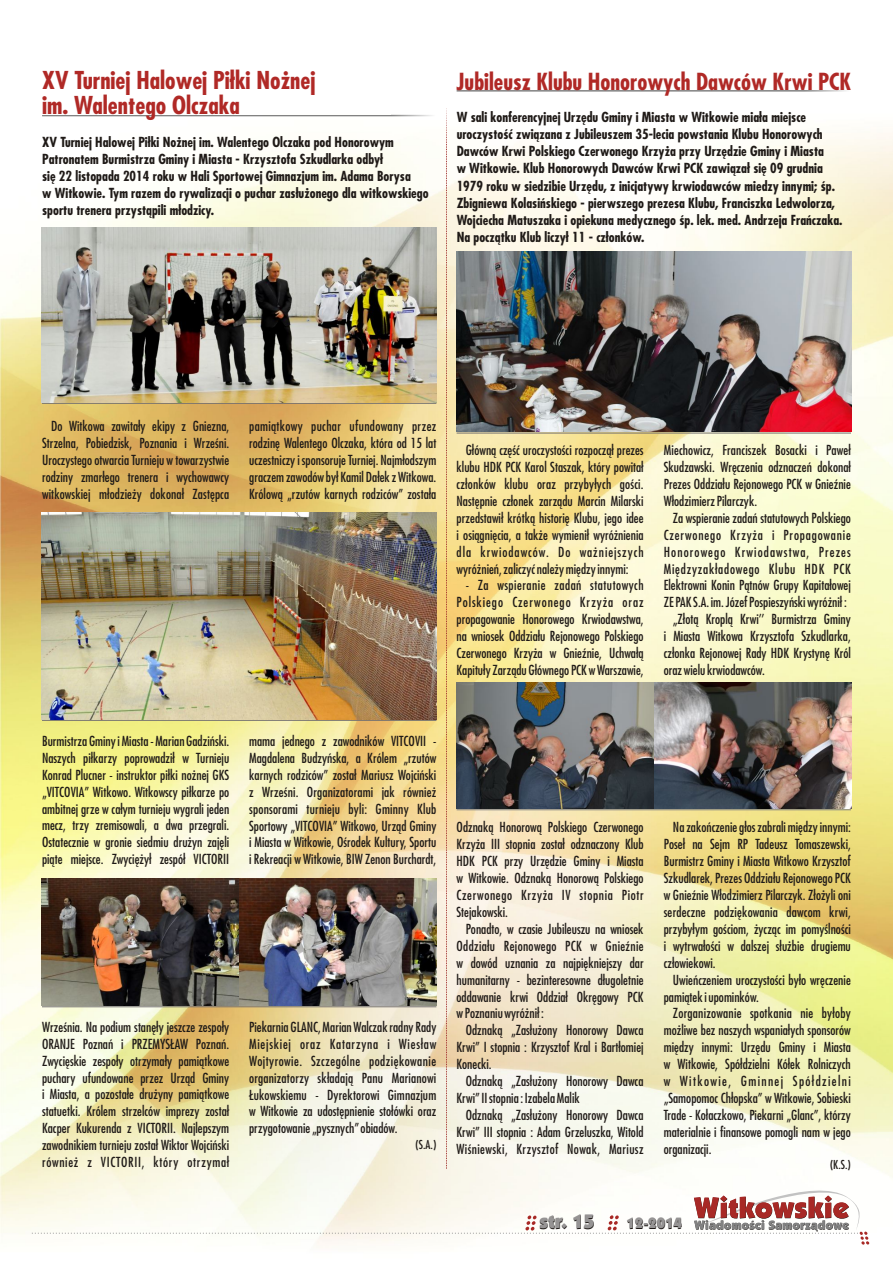
<style>
.page{position:relative;width:893px;height:1263px;background:#fff}
.page>*{position:absolute;margin:0;border:0;box-sizing:border-box;transform-origin:0 0}
.t1{font:700 24px/24.5px "Fujiyama";color:#b02926}
.t2{font:700 22.95px "Fujiyama";color:#b02926}
.t3{font:900 19.5px "Kabel IT Cby BT";color:#1f1a17}
.t4{font:900 15px "Kabel IT Cby BT";color:#1f1a17}
.t5{font:13.5px/17px "Fujiyama";color:#1f1a17;text-align:justify}
.t6{font:700 13.5px/17.2px "Fujiyama";color:#1f1a17}
.t7{font:13.5px "Fujiyama";letter-spacing:.06em;color:#1f1a17}
.t8{font:13.5px "Fujiyama";letter-spacing:.08em;color:#1f1a17}
.t9{font:13.5px "Fujiyama";letter-spacing:.055em;color:#1f1a17}
.t10{font:12px "Fujiyama";color:#1f1a17}
</style>
<div class="page">
<img style="left:0;top:90px;width:893px;height:1156px">
<svg style="left:31px;top:1186px;width:838px;height:58px"></svg>
<hr style="left:42px;top:115px;width:394px;height:1px;background:#828282">
<hr style="left:42px;top:720px;width:394px;height:1px;background:#737070">
<hr style="left:457px;top:90px;width:394px;height:2px;background:#828282">
<hr style="left:457px;top:809px;width:394px;height:1px;background:#828282">
<svg style="left:446px;top:108px;width:1px;height:1061px"></svg>
<img style="left:42px;top:512px;width:394px;height:207px">
<img style="left:42px;top:879px;width:394px;height:126px">
<hr style="left:42px;top:403px;width:394px;height:1px;background:#737070">
<img style="left:42px;top:227px;width:394px;height:175px">
<hr style="left:42px;top:1006px;width:394px;height:1px;background:#737070">
<img style="left:457px;top:683px;width:394px;height:125px">
<img style="left:457px;top:251px;width:394px;height:181px">
<hr style="left:457px;top:433px;width:394px;height:1px;background:#737070">
<h1 class="t1" style="left:42px;top:71px;width:275px">XV Turniej Halowej Piłki Nożnej im. Walentego Olczaka</h1>
<p class="t6" style="left:42px;top:135px;width:388px">XV Turniej Halowej Piłki Nożnej im. Walentego Olczaka pod Honorowym Patronatem Burmistrza Gminy i Miasta - Krzysztofa Szkudlarka odbył<br>się 22 listopada 2014 roku w Hali Sportowej Gimnazjum im. Adama Borysa<br>w Witkowie. Tym razem do rywalizacji o puchar zasłużonego dla witkowskiego sportu trenera przystąpili młodzicy.</p>
<h2 class="t2" style="left:457px;top:72px;width:396px">Jubileusz Klubu Honorowych Dawców Krwi PCK</h2>
<p class="t6" style="left:457px;top:110px;width:387px">W sali konferencyjnej Urzędu Gminy i Miasta w Witkowie miała miejsce uroczystość związana z Jubileuszem 35-lecia powstania Klubu Honorowych Dawców Krwi Polskiego Czerwonego Krzyża przy Urzędzie Gminy i Miasta<br>w Witkowie. Klub Honorowych Dawców Krwi PCK zawiązał się 09 grudnia 1979 roku w siedzibie Urzędu, z inicjatywy krwiodawców miedzy innymi; śp.<br>Zbigniewa Kolasińskiego - pierwszego prezesa Klubu, Franciszka Ledwolorza, Wojciecha Matuszaka i opiekuna medycznego śp. lek. med. Andrzeja Frańczaka.<br>Na początku Klub liczył 11 - członków.</p>
<p class="t5" style="left:42px;top:419px;width:189px;text-indent:9px">Do Witkowa zawitały ekipy z Gniezna, Strzelna, Pobiedzisk, Poznania i Wrześni.<br>Uroczystego otwarcia Turnieju w towarzystwie rodziny zmarłego trenera i wychowawcy witkowskiej młodzieży dokonał Zastępca</p>
<p class="t5" style="left:249px;top:419px;width:189px">pamiątkowy puchar ufundowany przez rodzinę Walentego Olczaka, która od 15 lat uczestniczy i sponsoruje Turniej. Najmłodszym graczem zawodów był Kamil Dałek z Witkowa.<br>Królową „rzutów karnych rodziców” została</p>
<p class="t5" style="left:457px;top:443px;width:189px;text-indent:9px">Główną część uroczystości rozpoczął prezes klubu HDK PCK Karol Staszak, który powitał członków klubu oraz przybyłych gości.<br>Następnie członek zarządu Marcin Milarski przedstawił krótką historię Klubu, jego idee i osiągnięcia, a także wymienił wyróżnienia dla krwiodawców. Do ważniejszych wyróżnień, zaliczyć należy między innymi:</p>
<p class="t5" style="left:457px;top:578px;width:189px;text-indent:9px">- Za wspieranie zadań statutowych Polskiego Czerwonego Krzyża oraz propagowanie Honorowego Krwiodawstwa, na wniosek Oddziału Rejonowego Polskiego Czerwonego Krzyża w Gnieźnie, Uchwałą Kapituły Zarządu Głównego PCK w Warszawie,</p>
<p class="t5" style="left:664px;top:443px;width:189px">Miechowicz, Franciszek Bosacki i Paweł Skudzawski. Wręczenia odznaczeń dokonał Prezes Oddziału Rejonowego PCK w Gnieźnie Włodzimierz Pilarczyk.</p>
<p class="t5" style="left:673px;top:510px;width:179px">Za wspieranie zadań statutowych Polskiego</p>
<p class="t7" style="left:664px;top:529px;width:189px">Czerwonego Krzyża i Propagowanie</p>
<p class="t8" style="left:664px;top:546px;width:189px">Honorowego Krwiodawstwa, Prezes</p>
<p class="t9" style="left:664px;top:563px;width:189px">Międzyzakładowego Klubu HDK PCK</p>
<p class="t5" style="left:664px;top:578px;width:189px">Elektrowni Konin Pątnów Grupy Kapitałowej</p>
<p class="t5" style="left:664px;top:595px;width:184px">ZE PAK S.A. im. Józef Pospieszyński wyróżnił :</p>
<p class="t5" style="left:673px;top:612px;width:179px">„Złotą Kroplą Krwi'' Burmistrza Gminy</p>
<p class="t5" style="left:664px;top:629px;width:189px">i Miasta Witkowa Krzysztofa Szkudlarka,</p>
<p class="t5" style="left:664px;top:646px;width:189px">członka Rejonowej Rady HDK Krystynę Król</p>
<p class="t5" style="left:664px;top:663px;width:103px">oraz wielu krwiodawców.</p>
<p class="t5" style="left:42px;top:733px;width:189px">Burmistrza Gminy i Miasta - Marian Gadziński.<br>Naszych piłkarzy poprowadził w Turnieju Konrad Plucner - instruktor piłki nożnej GKS „VITCOVIA” Witkowo. Witkowscy piłkarze po ambitnej grze w całym turnieju wygrali jeden mecz, trzy zremisowali, a dwa przegrali.<br>Ostatecznie w gronie siedmiu drużyn zajęli piąte miejsce. Zwyciężył zespół VICTORII</p>
<p class="t5" style="left:249px;top:734px;width:189px">mama jednego z zawodników VITCOVII - Magdalena Budzyńska, a Królem „rzutów karnych rodziców” został Mariusz Wojciński z Wrześni. Organizatorami jak również sponsorami turnieju byli: Gminny Klub Sportowy „VITCOVIA” Witkowo, Urząd Gminy i Miasta w Witkowie, Ośrodek Kultury, Sportu i Rekreacji w Witkowie, BIW Zenon Burchardt,</p>
<p class="t5" style="left:42px;top:1019px;width:189px">Września. Na podium stanęły jeszcze zespoły ORANJE Poznań i PRZEMYSŁAW Poznań.<br>Zwycięskie zespoły otrzymały pamiątkowe puchary ufundowane przez Urząd Gminy i Miasta, a pozostałe drużyny pamiątkowe statuetki. Królem strzelców imprezy został Kacper Kukurenda z VICTORII. Najlepszym zawodnikiem turnieju został Wiktor Wojciński również z VICTORII, który otrzymał</p>
<p class="t5" style="left:249px;top:1019px;width:189px">Piekarnia GLANC, Marian Walczak radny Rady Miejskiej oraz Katarzyna i Wiesław Wojtyrowie. Szczególne podziękowanie organizatorzy składają Panu Marianowi Łukowskiemu - Dyrektorowi Gimnazjum w Witkowie za udostępnienie stołówki oraz przygotowanie „pysznych” obiadów.</p>
<p class="t10" style="left:416px;top:1139px;width:22px">(S.A.)</p>
<p class="t5" style="left:457px;top:820px;width:189px">Odznaką Honorową Polskiego Czerwonego Krzyża III stopnia został odznaczony Klub HDK PCK przy Urzędzie Gminy i Miasta w Witkowie. Odznaką Honorową Polskiego Czerwonego Krzyża IV stopnia Piotr Stejakowski.</p>
<p class="t5" style="left:456px;top:921px;width:189px;text-indent:9px">Ponadto, w czasie Jubileuszu na wniosek Oddziału Rejonowego PCK w Gnieźnie w dowód uznania za najpiękniejszy dar humanitarny - bezinteresowne długoletnie oddawanie krwi Oddział Okręgowy PCK w Poznaniu wyróżnił :</p>
<p class="t5" style="left:456px;top:1023px;width:189px;text-indent:9px">Odznaką „Zasłużony Honorowy Dawca Krwi” I stopnia : Krzysztof Kral i Bartłomiej Konecki.</p>
<p class="t5" style="left:456px;top:1074px;width:188px;text-indent:9px">Odznaką „Zasłużony Honorowy Dawca<br>Krwi” II stopnia : Izabela Malik</p>
<p class="t5" style="left:456px;top:1107px;width:189px;text-indent:9px">Odznaką „Zasłużony Honorowy Dawca Krwi” III stopnia : Adam Grzeluszka, Witold Wiśniewski, Krzysztof Nowak, Mariusz</p>
<p class="t5" style="left:664px;top:820px;width:189px;text-indent:9px">Na zakończenie głos zabrali między innymi:<br>Poseł na Sejm RP Tadeusz Tomaszewski, Burmistrz Gminy i Miasta Witkowo Krzysztof Szkudlarek, Prezes Oddziału Rejonowego PCK w Gnieźnie Włodzimierz Pilarczyk. Złożyli oni serdeczne podziękowania dawcom krwi, przybyłym gościom, życząc im pomyślności i wytrwałości w dalszej służbie drugiemu człowiekowi.</p>
<p class="t5" style="left:664px;top:972px;width:189px;text-indent:9px">Uwieńczeniem uroczystości było wręczenie pamiątek i upominków.</p>
<p class="t5" style="left:664px;top:1006px;width:189px;text-indent:9px">Zorganizowanie spotkania nie byłoby możliwe bez naszych wspaniałych sponsorów między innymi: Urzędu Gminy i Miasta w Witkowie, Spółdzielni Kółek Rolniczych w Witkowie, Gminnej Spółdzielni „Samopomoc Chłopska” w Witkowie, Sobieski Trade - Kołaczkowo, Piekarni „Glanc”, którzy materialnie i finansowe pomogli nam w jego organizacji.</p>
<p class="t10" style="left:830px;top:1160px;width:22px">(K.S.)</p>
<h3 class="t3" style="left:540px;top:1214px;width:57px">str. 15</h3>
<p class="t4" style="left:627px;top:1218px;width:57px">12-2014</p>
</div>
